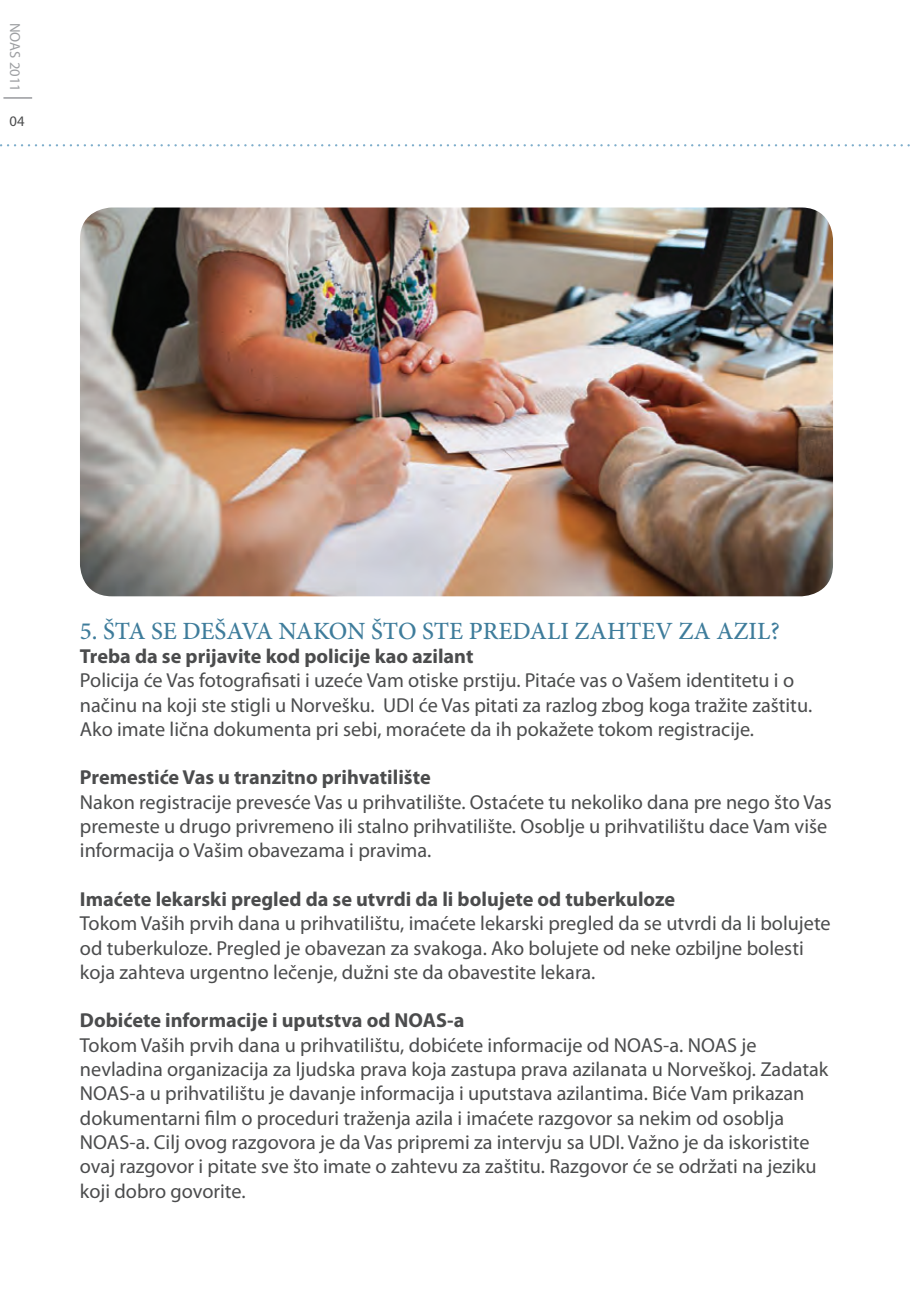
<style>
.page{position:relative;width:913px;height:1308px;background:#fff}
.page>*{position:absolute;margin:0;border:0;box-sizing:border-box;transform-origin:0 0}
.t1{font:500 24.75px "Minion Pro";color:#3e7c9b}
.t2{font:20.25px/24.3px "Myriad Pro";color:#4b4c4d}
.t3{font:700 20.25px "Myriad Pro";color:#4b4c4d}
.t4{font:14.62px "Myriad Pro";color:#9d9fa2}
.t5{font:14.62px "Myriad Pro";color:#4b4c4d}
</style>
<div class="page">
<hr style="left:3px;top:97px;width:29px;height:2px;background:#9d9fa2">
<svg style="left:0;top:144px;width:910px;height:2px"></svg>
<img style="left:80px;top:207px;width:753px;height:389px">
<p class="t4" style="left:24px;top:23px;width:70px;rotate:90deg">NOAS 2011</p>
<p class="t5" style="left:10px;top:112px;width:17px">04</p>
<p class="t1" style="left:80px;top:614px;width:701px">5. ŠTA SE DEŠAVA NAKON ŠTO STE PREDALI ZAHTEV ZA AZIL?</p>
<p class="t3" style="left:80px;top:643px;width:395px">Treba da se prijavite kod policije kao azilant</p>
<p class="t2" style="left:80px;top:668px;width:733px">Policija će Vas fotografisati i uzeće Vam otiske prstiju. Pitaće vas o Vašem identitetu i o načinu na koji ste stigli u Norvešku. UDI će Vas pitati za razlog zbog koga tražite zaštitu.<br>Ako imate lična dokumenta pri sebi, moraćete da ih pokažete tokom registracije.</p>
<p class="t3" style="left:80px;top:764px;width:352px">Premestiće Vas u tranzitno prihvatilište</p>
<p class="t2" style="left:80px;top:789px;width:753px">Nakon registracije prevesće Vas u prihvatilište. Ostaćete tu nekoliko dana pre nego što Vas premeste u drugo privremeno ili stalno prihvatilište. Osoblje u prihvatilištu dace Vam više informacija o Vašim obavezama i pravima.</p>
<p class="t3" style="left:80px;top:886px;width:596px">Imaćete lekarski pregled da se utvrdi da li bolujete od tuberkuloze</p>
<p class="t2" style="left:80px;top:911px;width:752px">Tokom Vaših prvih dana u prihvatilištu, imaćete lekarski pregled da se utvrdi da li bolujete od tuberkuloze. Pregled je obavezan za svakoga. Ako bolujete od neke ozbiljne bolesti koja zahteva urgentno lečenje, dužni ste da obavestite lekara.</p>
<p class="t3" style="left:80px;top:1007px;width:386px">Dobićete informacije i uputstva od NOAS-a</p>
<p class="t2" style="left:80px;top:1032px;width:749px">Tokom Vaših prvih dana u prihvatilištu, dobićete informacije od NOAS-a. NOAS je nevladina organizacija za ljudska prava koja zastupa prava azilanata u Norveškoj. Zadatak NOAS-a u prihvatilištu je davanje informacija i uputstava azilantima. Biće Vam prikazan dokumentarni film o proceduri traženja azila i imaćete razgovor sa nekim od osoblja NOAS-a. Cilj ovog razgovora je da Vas pripremi za intervju sa UDI. Važno je da iskoristite ovaj razgovor i pitate sve što imate o zahtevu za zaštitu. Razgovor će se održati na jeziku koji dobro govorite.</p>
</div>
